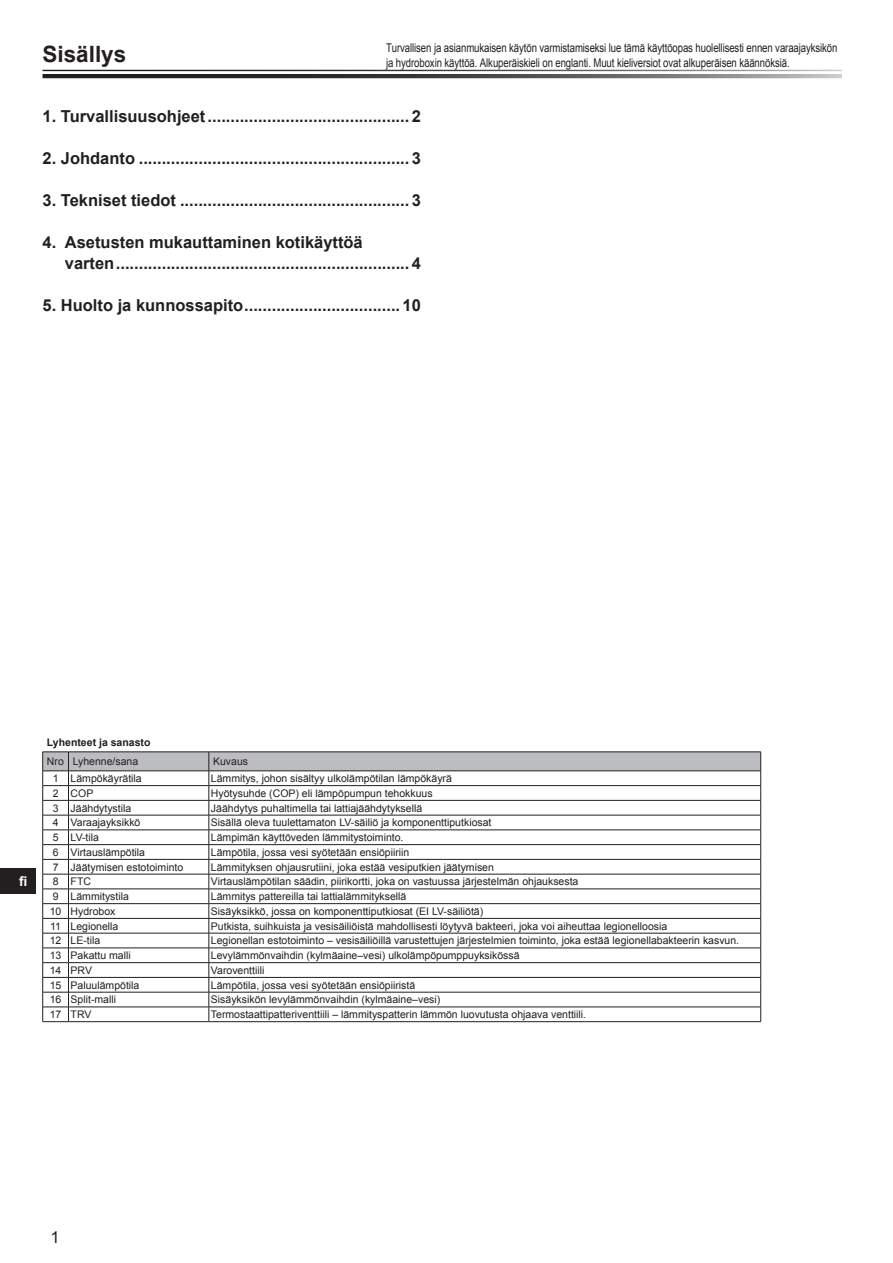
<style>
.page{position:relative;width:893px;height:1263px;background:#fff}
.page>*{position:absolute;margin:0;border:0;box-sizing:border-box;transform-origin:0 0}
.t1{font:700 22.5px "Arial";color:#231f20}
.t2{font:700 16.5px/21px "Arial";color:#231f20}
.t3{font:16.5px "Arial";color:#231f20}
.t4{font:700 13.5px "Arial";color:#fff}
.t5{font:12px/15px "Arial";letter-spacing:-.01em;color:#231f20;scale:.8 1}
.t6{font:10.5px "Arial";color:#231f20}
.t7{font:700 10.5px "Arial";color:#231f20}
</style>
<div class="page">
<div style="left:0;top:868px;width:36px;height:26px;background:#231f20"></div>
<svg style="left:42px;top:752px;width:719px;height:270px"></svg>
<hr style="left:69px;top:1021px;width:140px;height:1px;background:#231f20">
<hr style="left:209px;top:1021px;width:552px;height:1px;background:#231f20">
<svg style="left:43px;top:74px;width:799px;height:4px;background:#4f4e50"></svg>
<h1 class="t1" style="left:43px;top:39px;width:85px">Sisällys</h1>
<p class="t5" style="left:386px;top:41px;width:566px">Turvallisen ja asianmukaisen käytön varmistamiseksi lue tämä käyttöopas huolellisesti ennen varaajayksikön ja hydroboxin käyttöä. Alkuperäiskieli on englanti. Muut kieliversiot ovat alkuperäisen käännöksiä.</p>
<h2 class="t2" style="left:43px;top:106px;width:380px">1. Turvallisuusohjeet............................................ 2</h2>
<h2 class="t2" style="left:43px;top:148px;width:380px">2. Johdanto ........................................................... 3</h2>
<h2 class="t2" style="left:43px;top:190px;width:380px">3. Tekniset tiedot .................................................. 3</h2>
<h2 class="t2" style="left:65px;top:232px;width:358px;text-indent:-22px">4. Asetusten mukauttaminen kotikäyttöä varten................................................................ 4</h2>
<h2 class="t2" style="left:43px;top:295px;width:380px">5. Huolto ja kunnossapito.................................. 10</h2>
<p class="t4" style="left:19px;top:872px;width:10px">fi</p>
<p class="t7" style="left:47px;top:735px;width:105px">Lyhenteet ja sanasto</p>
<p class="t6" style="left:47px;top:754px;width:93px">Nro Lyhenne/sana</p>
<p class="t6" style="left:213px;top:754px;width:37px">Kuvaus</p>
<p class="t6" style="left:53px;top:771px;width:91px">1 Lämpökäyrätila</p>
<p class="t6" style="left:211px;top:771px;width:242px">Lämmitys, johon sisältyy ulkolämpötilan lämpökäyrä</p>
<p class="t6" style="left:53px;top:786px;width:42px">2 COP</p>
<p class="t6" style="left:211px;top:786px;width:223px">Hyötysuhde (COP) eli lämpöpumpun tehokkuus</p>
<p class="t6" style="left:53px;top:801px;width:80px">3 Jäähdytystila</p>
<p class="t6" style="left:211px;top:801px;width:213px">Jäähdytys puhaltimella tai lattiajäähdytyksellä</p>
<p class="t6" style="left:53px;top:816px;width:89px">4 Varaajayksikkö</p>
<p class="t6" style="left:211px;top:816px;width:282px">Sisällä oleva tuulettamaton LV-säiliö ja komponenttiputkiosat</p>
<p class="t6" style="left:53px;top:830px;width:48px">5 LV-tila</p>
<p class="t6" style="left:211px;top:830px;width:194px">Lämpimän käyttöveden lämmitystoiminto.</p>
<p class="t6" style="left:53px;top:845px;width:94px">6 Virtauslämpötila</p>
<p class="t6" style="left:211px;top:845px;width:200px">Lämpötila, jossa vesi syötetään ensiöpiiriin</p>
<p class="t6" style="left:53px;top:860px;width:132px">7 Jäätymisen estotoiminto</p>
<p class="t6" style="left:211px;top:860px;width:285px">Lämmityksen ohjausrutiini, joka estää vesiputkien jäätymisen</p>
<p class="t6" style="left:53px;top:875px;width:40px">8 FTC</p>
<p class="t6" style="left:211px;top:875px;width:369px">Virtauslämpötilan säädin, piirikortti, joka on vastuussa järjestelmän ohjauksesta</p>
<p class="t6" style="left:53px;top:889px;width:78px">9 Lämmitystila</p>
<p class="t6" style="left:211px;top:889px;width:197px">Lämmitys pattereilla tai lattialämmityksellä</p>
<p class="t6" style="left:50px;top:904px;width:67px">10 Hydrobox</p>
<p class="t6" style="left:211px;top:904px;width:274px">Sisäyksikkö, jossa on komponenttiputkiosat (EI LV-säiliötä)</p>
<p class="t6" style="left:50px;top:919px;width:70px">11 Legionella</p>
<p class="t6" style="left:211px;top:919px;width:458px">Putkista, suihkuista ja vesisäiliöistä mahdollisesti löytyvä bakteeri, joka voi aiheuttaa legionelloosia</p>
<p class="t6" style="left:50px;top:934px;width:52px">12 LE-tila</p>
<p class="t6" style="left:211px;top:934px;width:530px">Legionellan estotoiminto – vesisäiliöillä varustettujen järjestelmien toiminto, joka estää legionellabakteerin kasvun.</p>
<p class="t6" style="left:50px;top:948px;width:82px">13 Pakattu malli</p>
<p class="t6" style="left:211px;top:948px;width:310px">Levylämmönvaihdin (kylmäaine–vesi) ulkolämpöpumppuyksikössä</p>
<p class="t6" style="left:50px;top:963px;width:44px">14 PRV</p>
<p class="t6" style="left:211px;top:963px;width:55px">Varoventtiili</p>
<p class="t6" style="left:50px;top:978px;width:91px">15 Paluulämpötila</p>
<p class="t6" style="left:211px;top:978px;width:206px">Lämpötila, jossa vesi syötetään ensiöpiiristä</p>
<p class="t6" style="left:50px;top:993px;width:68px">16 Split-malli</p>
<p class="t6" style="left:211px;top:993px;width:231px">Sisäyksikön levylämmönvaihdin (kylmäaine–vesi)</p>
<p class="t6" style="left:50px;top:1007px;width:43px">17 TRV</p>
<p class="t6" style="left:211px;top:1007px;width:377px">Termostaattipatteriventtiili – lämmityspatterin lämmön luovutusta ohjaava venttiili.</p>
<h2 class="t3" style="left:50px;top:1226px;width:11px">1</h2>
</div>
